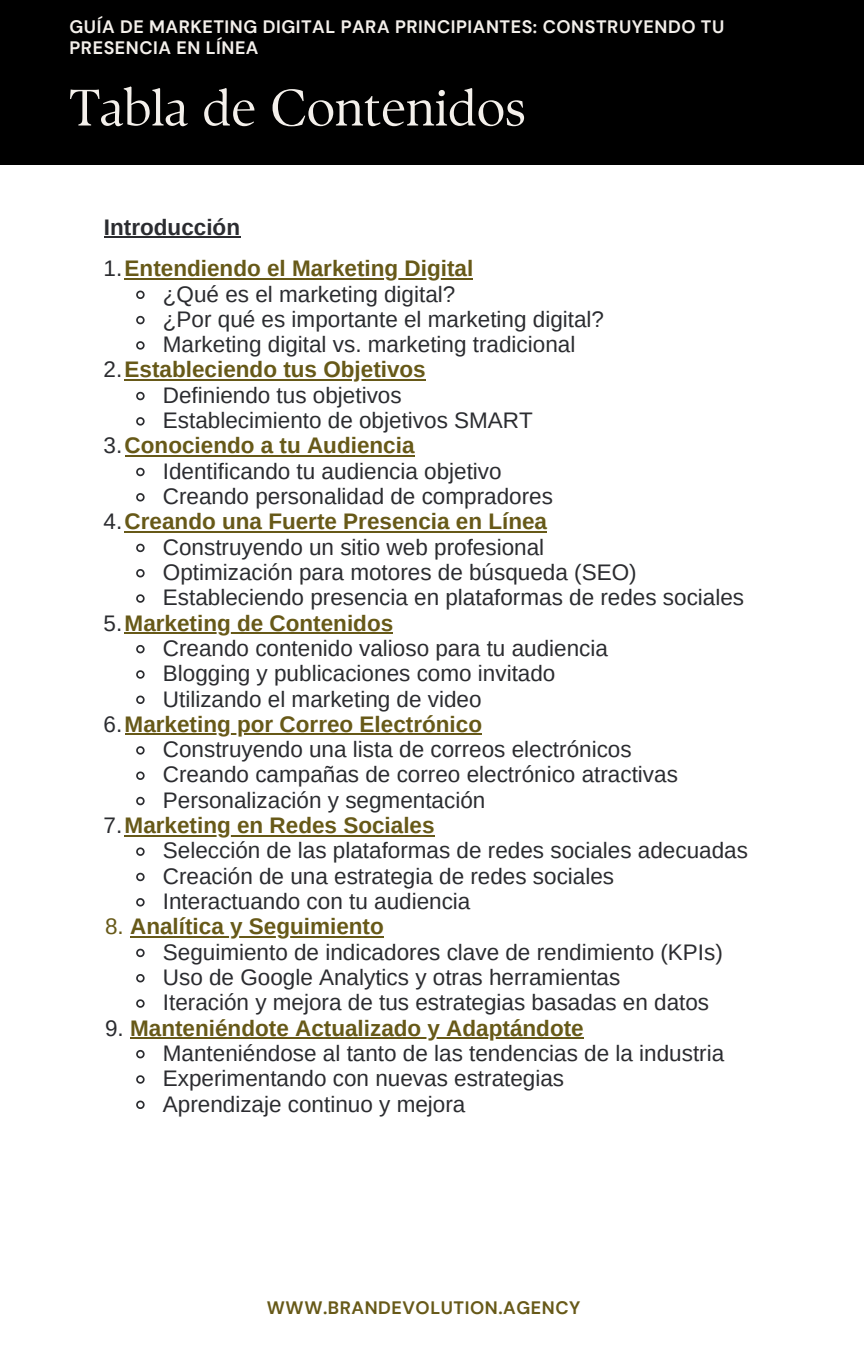
<style>
.page{position:relative;width:864px;height:1350px;background:#fff}
.page>*{position:absolute;margin:0;border:0;box-sizing:border-box;transform-origin:0 0}
.t1{font:51.07px "TY Serif D";color:#f4f0eb}
.t2{font:22.5px/25.2px "Arimo";color:#2b2c30}
.t3{font:700 22.5px "Arimo";color:#675918}
.t4{font:700 22.5px "Arimo";color:#2b2c30}
.t5{font:700 18px/20.9px "DM Sans";letter-spacing:.03em;color:#f4f0eb}
.t6{font:700 18px "DM Sans";letter-spacing:.03em;color:#675918}
.s1{font-weight:400;color:#2b2c30}
.s2{font-weight:400}
</style>
<div class="page">
<div style="left:0;top:0;width:864px;height:165px;background:#000"></div>
<hr style="left:104px;top:236px;width:136px;height:2px;background:#2b2c30">
<hr style="left:125px;top:278px;width:348px;height:2px;background:#675918">
<svg style="left:136px;top:290px;width:9px;height:9px"></svg>
<svg style="left:136px;top:315px;width:9px;height:10px"></svg>
<svg style="left:136px;top:341px;width:9px;height:9px"></svg>
<hr style="left:125px;top:379px;width:301px;height:2px;background:#675918">
<svg style="left:136px;top:391px;width:9px;height:10px"></svg>
<svg style="left:136px;top:417px;width:9px;height:9px"></svg>
<hr style="left:125px;top:455px;width:290px;height:2px;background:#675918">
<svg style="left:136px;top:467px;width:9px;height:10px"></svg>
<svg style="left:136px;top:493px;width:9px;height:9px"></svg>
<hr style="left:125px;top:531px;width:422px;height:2px;background:#675918">
<svg style="left:136px;top:543px;width:9px;height:10px"></svg>
<svg style="left:136px;top:569px;width:9px;height:9px"></svg>
<svg style="left:136px;top:594px;width:9px;height:9px"></svg>
<hr style="left:125px;top:632px;width:268px;height:2px;background:#675918">
<svg style="left:136px;top:645px;width:9px;height:9px"></svg>
<svg style="left:136px;top:670px;width:9px;height:9px"></svg>
<svg style="left:136px;top:695px;width:9px;height:9px"></svg>
<hr style="left:125px;top:734px;width:155px;height:1px;background:#675918">
<svg style="left:280px;top:734px;width:16px;height:1px"></svg>
<hr style="left:296px;top:734px;width:64px;height:1px;background:#675918">
<svg style="left:360px;top:734px;width:15px;height:1px"></svg>
<hr style="left:375px;top:734px;width:107px;height:1px;background:#675918">
<svg style="left:136px;top:746px;width:9px;height:9px"></svg>
<svg style="left:136px;top:771px;width:9px;height:9px"></svg>
<svg style="left:136px;top:796px;width:9px;height:10px"></svg>
<hr style="left:125px;top:835px;width:310px;height:1px;background:#675918">
<svg style="left:136px;top:847px;width:9px;height:9px"></svg>
<svg style="left:136px;top:872px;width:9px;height:10px"></svg>
<svg style="left:136px;top:898px;width:9px;height:9px"></svg>
<hr style="left:130px;top:936px;width:254px;height:2px;background:#675918">
<svg style="left:136px;top:948px;width:9px;height:10px"></svg>
<svg style="left:136px;top:974px;width:9px;height:9px"></svg>
<svg style="left:136px;top:999px;width:9px;height:9px"></svg>
<hr style="left:130px;top:1037px;width:454px;height:2px;background:#675918">
<svg style="left:136px;top:1050px;width:9px;height:9px"></svg>
<svg style="left:136px;top:1075px;width:9px;height:9px"></svg>
<svg style="left:136px;top:1100px;width:9px;height:9px"></svg>
<p class="t5" style="left:70px;top:16px;width:656px">GUÍA DE MARKETING DIGITAL PARA PRINCIPIANTES: CONSTRUYENDO TU<br>PRESENCIA EN LÍNEA</p>
<p class="t1" style="left:70px;top:77px;width:458px">Tabla de Contenidos</p>
<h1 class="t4" style="left:104px;top:214px;width:138px">Introducción</h1>
<h2 class="t3" style="left:104px;top:256px;width:371px"><span class="s1">1.</span>Entendiendo el Marketing Digital</h2>
<p class="t2" style="left:163px;top:281px;width:294px">¿Qué es el marketing digital?</p>
<p class="t2" style="left:163px;top:306px;width:443px">¿Por qué es importante el marketing digital?</p>
<p class="t2" style="left:163px;top:332px;width:414px">Marketing digital vs. marketing tradicional</p>
<p class="t3" style="left:104px;top:357px;width:324px"><span class="s1">2.</span>Estableciendo tus Objetivos</p>
<p class="t2" style="left:163px;top:382px;width:240px">Definiendo tus objetivos</p>
<p class="t2" style="left:163px;top:408px;width:372px">Establecimiento de objetivos SMART</p>
<p class="t3" style="left:104px;top:433px;width:312px"><span class="s1">3.</span>Conociendo a tu Audiencia</p>
<p class="t2" style="left:163px;top:458px;width:340px">Identificando tu audiencia objetivo</p>
<p class="t2" style="left:163px;top:484px;width:392px">Creando personalidad de compradores</p>
<p class="t3" style="left:104px;top:509px;width:445px"><span class="s1">4.</span>Creando una Fuerte Presencia en Línea</p>
<p class="t2" style="left:163px;top:534px;width:383px">Construyendo un sitio web profesional</p>
<p class="t2" style="left:163px;top:560px;width:475px">Optimización para motores de búsqueda (SEO)</p>
<p class="t2" style="left:163px;top:585px;width:583px">Estableciendo presencia en plataformas de redes sociales</p>
<p class="t3" style="left:104px;top:610px;width:291px"><span class="s1">5.</span>Marketing de Contenidos</p>
<p class="t2" style="left:163px;top:636px;width:447px">Creando contenido valioso para tu audiencia</p>
<p class="t2" style="left:163px;top:661px;width:394px">Blogging y publicaciones como invitado</p>
<p class="t2" style="left:163px;top:686px;width:320px">Utilizando el marketing de video</p>
<p class="t3" style="left:104px;top:711px;width:380px"><span class="s1">6.</span>Marketing por Correo Electrónico</p>
<p class="t2" style="left:163px;top:737px;width:470px">Construyendo una lista de correos electrónicos</p>
<p class="t2" style="left:163px;top:762px;width:517px">Creando campañas de correo electrónico atractivas</p>
<p class="t2" style="left:163px;top:787px;width:324px">Personalización y segmentación</p>
<p class="t3" style="left:104px;top:813px;width:333px"><span class="s1">7.</span>Marketing en Redes Sociales</p>
<p class="t2" style="left:163px;top:838px;width:587px">Selección de las plataformas de redes sociales adecuadas</p>
<p class="t2" style="left:163px;top:863px;width:453px">Creación de una estrategia de redes sociales</p>
<p class="t2" style="left:163px;top:889px;width:309px">Interactuando con tu audiencia</p>
<p class="t3" style="left:105px;top:914px;width:280px"><span class="s2">8.</span> Analítica y Seguimiento</p>
<h3 class="t2" style="left:163px;top:939px;width:562px">Seguimiento de indicadores clave de rendimiento (KPIs)<br>Uso de Google Analytics y otras herramientas<br>Iteración y mejora de tus estrategias basadas en datos</h3>
<p class="t3" style="left:105px;top:1015px;width:480px"><span class="s1">9.</span> Manteniéndote Actualizado y Adaptándote</p>
<p class="t2" style="left:163px;top:1041px;width:563px">Manteniéndose al tanto de las tendencias de la industria<br>Experimentando con nuevas estrategias</p>
<p class="t2" style="left:163px;top:1091px;width:304px">Aprendizaje continuo y mejora</p>
<p class="t6" style="left:267px;top:1296px;width:315px">WWW.BRANDEVOLUTION.AGENCY</p>
</div>
